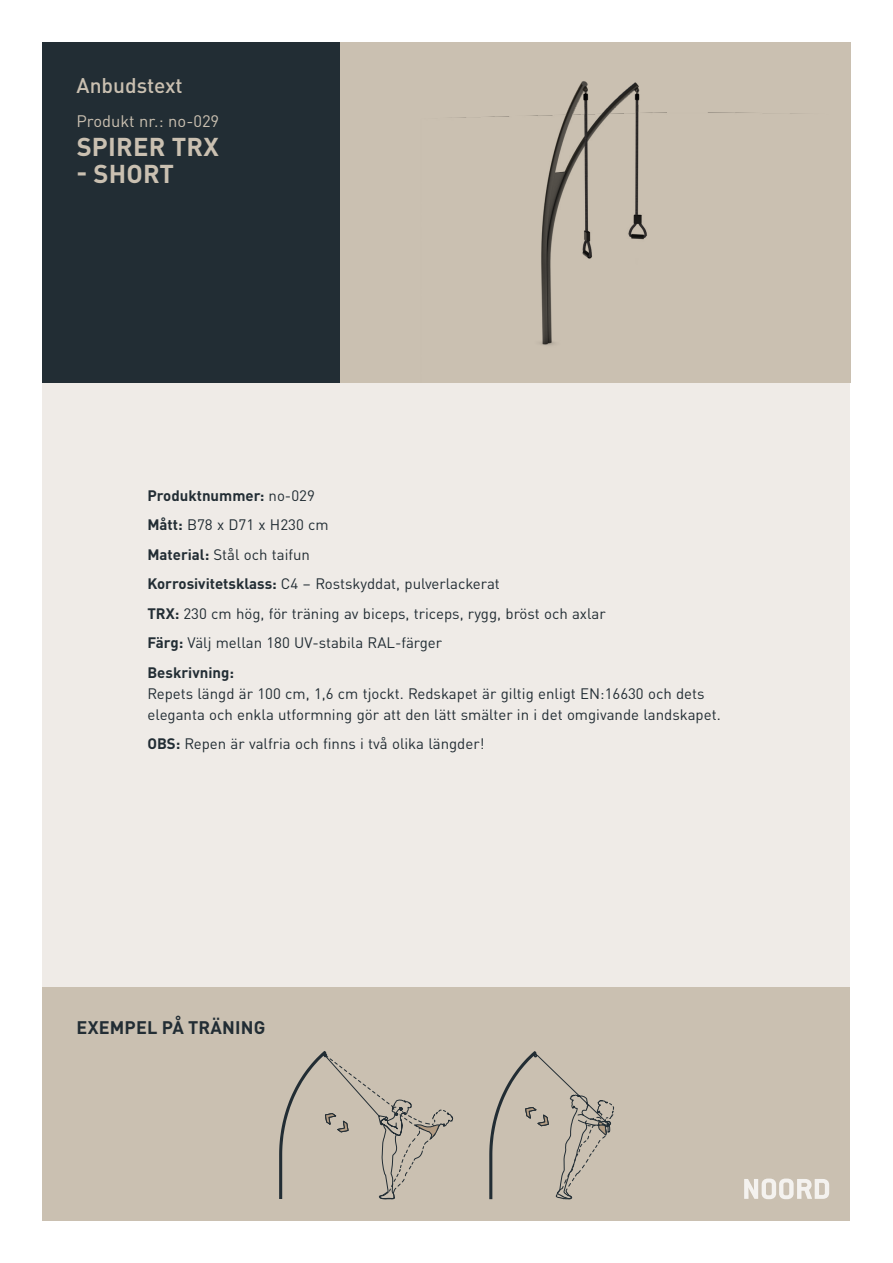
<style>
.page{position:relative;width:893px;height:1263px;background:#fff}
.page>*{position:absolute;margin:0;border:0;box-sizing:border-box;transform-origin:0 0}
.t1{font:700 25.5px "DIN Pro";letter-spacing:.01em;color:#cac0b1}
.t2{font:500 21px "DIN Pro";color:#cac0b1}
.t3{font:700 18px "DIN Pro";letter-spacing:.01em;color:#222d34}
.t4{font:16.5px "DIN Pro";color:#cac0b1}
.t5{font:15px/29.5px "DIN Pro";color:#222d34}
.s1{font-weight:700}
</style>
<div class="page">
<div style="left:43px;top:383px;width:807px;height:837px;background:#efebe7"></div>
<div style="left:43px;top:43px;width:807px;height:340px;background:#222d34"></div>
<div style="left:43px;top:986px;width:807px;height:234px;background:#cac0b1"></div>
<svg style="left:279px;top:1051px;width:175px;height:149px"></svg>
<svg style="left:489px;top:1051px;width:125px;height:148px"></svg>
<div style="left:340px;top:49px;width:510px;height:334px;background:#cac0b1"></div>
<svg style="left:744px;top:1178px;width:85px;height:21px"></svg>
<h2 class="t2" style="left:77px;top:69px;width:108px">Anbudstext</h2>
<p class="t4" style="left:77px;top:109px;width:144px">Produkt nr.: no-029</p>
<h1 class="t1" style="left:77px;top:127px;width:144px">SPIRER TRX</h1>
<h1 class="t1" style="left:77px;top:154px;width:99px">- SHORT</h1>
<p class="t5" style="left:147px;top:479px;width:460px"><span class="s1">Produktnummer:</span> no-029<br><span class="s1">Mått:</span> B78 x D71 x H230 cm<br><span class="s1">Material:</span> Stål och taifun<br><span class="s1">Korrosivitetsklass:</span> C4 – Rostskyddat, pulverlackerat<br><span class="s1">TRX:</span> 230 cm hög, för träning av biceps, triceps, rygg, bröst och axlar <span class="s1">Färg:</span> Välj mellan 180 UV-stabila RAL-färger<br><span class="s1">Beskrivning:</span></p>
<p class="t5" style="left:147px;top:682px;width:575px;line-height:21px">Repets längd är 100 cm, 1,6 cm tjockt. Redskapet är giltig enligt EN:16630 och dets eleganta och enkla utformning gör att den lätt smälter in i det omgivande landskapet.</p>
<p class="t5" style="left:147px;top:728px;width:339px"><span class="s1">OBS:</span> Repen är valfria och finns i två olika längder!</p>
<p class="t3" style="left:77px;top:1014px;width:190px">EXEMPEL PÅ TRÄNING</p>
</div>
